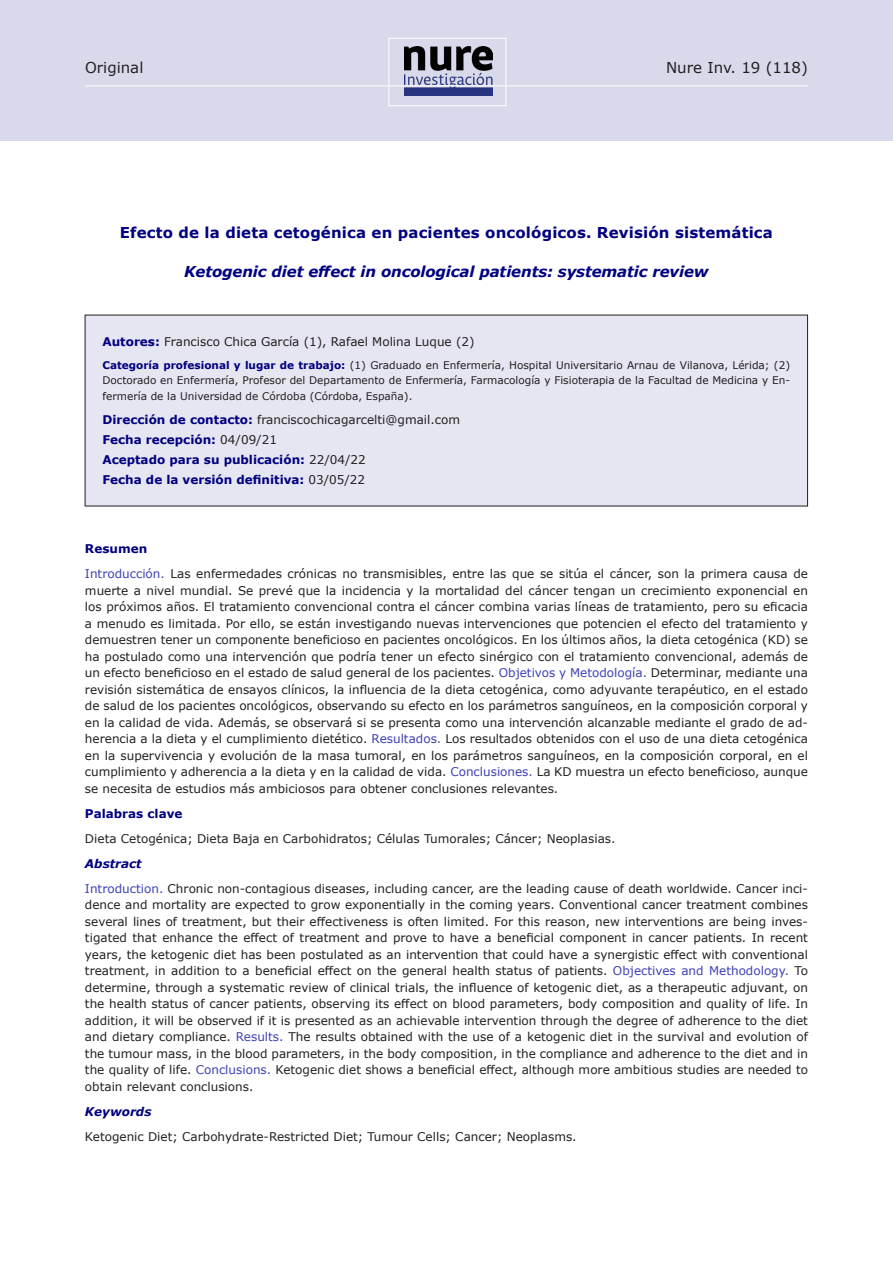
<style>
.page{position:relative;width:893px;height:1263px;background:#fff}
.page>*{position:absolute;margin:0;border:0;box-sizing:border-box;transform-origin:0 0}
.t1{font:700 15px "Verdana";letter-spacing:.01em;color:#000080}
.t2{font:italic 700 15px "Verdana";letter-spacing:-.01em;color:#000080}
.t3{font:15px "Verdana";color:#231f20}
.Resumen{font:12px/16.5px "Verdana";color:#231f20;text-align:justify}
.Resumen-2{font:700 12px "Verdana";color:#000080}
.Texto{font:12px "Verdana";color:#231f20}
.Resumen-3{font:italic 700 12px "Verdana";color:#000080}
.t4{font:10.5px/15.3px "Verdana";color:#231f20;text-align:justify}
.s1{font-weight:700;color:#000080}
.s2{font-weight:400;color:#231f20}
.s3{color:#3e41b2}
</style>
<div class="page">
<div style="left:0;top:0;width:893px;height:141px;background:#d9d9ec"></div>
<div style="left:388px;top:38px;width:118px;height:68px;background:#d9d9ec;border:1px solid #fff"></div>
<img style="left:404px;top:46px;width:88px;height:49px">
<hr style="left:85px;top:85px;width:723px;height:2px;background:#f2f3f4">
<div style="left:85px;top:315px;width:722px;height:191px;background:#e6e6f2"></div>
<p class="t3" style="left:85px;top:57px;width:60px">Original</p>
<p class="t3" style="left:666px;top:57px;width:143px">Nure Inv. 19 (118)</p>
<p class="t1" style="left:120px;top:222px;width:654px">Efecto de la dieta cetogénica en pacientes oncológicos. Revisión sistemática</p>
<p class="t2" style="left:184px;top:261px;width:526px">Ketogenic diet effect in oncological patients: systematic review</p>
<p class="Resumen" style="left:102px;top:333px;width:374px"><span class="s1">Autores:</span> Francisco Chica García (1), Rafael Molina Luque (2)</p>
<p class="t4" style="left:102px;top:358px;width:689px"><span class="s1">Categoría profesional y lugar de trabajo:</span> (1) Graduado en Enfermería, Hospital Universitario Arnau de Vilanova, Lérida; (2)<br>Doctorado en Enfermería, Profesor del Departamento de Enfermería, Farmacología y Fisioterapia de la Facultad de Medicina y En&shy;fermería de la Universidad de Córdoba (Córdoba, España).</p>
<p class="Resumen" style="left:102px;top:412px;width:359px"><span class="s1">Dirección de contacto:</span> franciscochicagarcelti@gmail.com</p>
<p class="Resumen-2" style="left:102px;top:431px;width:176px">Fecha recepción: <span class="s2">04/09/21</span></p>
<p class="Resumen-2" style="left:102px;top:451px;width:265px">Aceptado para su publicación: <span class="s2">22/04/22</span></p>
<p class="Resumen-2" style="left:102px;top:471px;width:264px">Fecha de la versión definitiva: <span class="s2">03/05/22</span></p>
<p class="Resumen-2" style="left:85px;top:540px;width:64px">Resumen</p>
<p class="Resumen" style="left:85px;top:565px;width:724px"><span class="s3">Introducción.</span> Las enfermedades crónicas no transmisibles, entre las que se sitúa el cáncer, son la primera causa de muerte a nivel mundial. Se prevé que la incidencia y la mortalidad del cáncer tengan un crecimiento exponencial en los próximos años. El tratamiento convencional contra el cáncer combina varias líneas de tratamiento, pero su eficacia a menudo es limitada. Por ello, se están investigando nuevas intervenciones que potencien el efecto del tratamiento y demuestren tener un componente beneficioso en pacientes oncológicos. En los últimos años, la dieta cetogénica (KD) se ha postulado como una intervención que podría tener un efecto sinérgico con el tratamiento convencional, además de un efecto beneficioso en el estado de salud general de los pacientes. <span class="s3">Objetivos y Metodología.</span> Determinar, mediante una revisión sistemática de ensayos clínicos, la influencia de la dieta cetogénica, como adyuvante terapéutico, en el estado de salud de los pacientes oncológicos, observando su efecto en los parámetros sanguíneos, en la composición corporal y en la calidad de vida. Además, se observará si se presenta como una intervención alcanzable mediante el grado de ad&shy;herencia a la dieta y el cumplimiento dietético. <span class="s3">Resultados.</span> Los resultados obtenidos con el uso de una dieta cetogénica en la supervivencia y evolución de la masa tumoral, en los parámetros sanguíneos, en la composición corporal, en el cumplimiento y adherencia a la dieta y en la calidad de vida. <span class="s3">Conclusiones.</span> La KD muestra un efecto beneficioso, aunque se necesita de estudios más ambiciosos para obtener conclusiones relevantes.</p>
<p class="Resumen-2" style="left:85px;top:805px;width:99px">Palabras clave</p>
<p class="Texto" style="left:85px;top:830px;width:532px">Dieta Cetogénica; Dieta Baja en Carbohidratos; Células Tumorales; Cáncer; Neoplasias.</p>
<p class="Resumen-3" style="left:85px;top:855px;width:58px">Abstract</p>
<p class="Resumen" style="left:85px;top:880px;width:724px"><span class="s3">Introduction.</span> Chronic non-contagious diseases, including cancer, are the leading cause of death worldwide. Cancer inci&shy;dence and mortality are expected to grow exponentially in the coming years. Conventional cancer treatment combines several lines of treatment, but their effectiveness is often limited. For this reason, new interventions are being inves&shy;tigated that enhance the effect of treatment and prove to have a beneficial component in cancer patients. In recent years, the ketogenic diet has been postulated as an intervention that could have a synergistic effect with conventional treatment, in addition to a beneficial effect on the general health status of patients. <span class="s3">Objectives and Methodology.</span> To determine, through a systematic review of clinical trials, the influence of ketogenic diet, as a therapeutic adjuvant, on the health status of cancer patients, observing its effect on blood parameters, body composition and quality of life. In addition, it will be observed if it is presented as an achievable intervention through the degree of adherence to the diet and dietary compliance. <span class="s3">Results.</span> The results obtained with the use of a ketogenic diet in the survival and evolution of the tumour mass, in the blood parameters, in the body composition, in the compliance and adherence to the diet and in the quality of life. <span class="s3">Conclusions.</span> Ketogenic diet shows a beneficial effect, although more ambitious studies are needed to obtain relevant conclusions.</p>
<p class="Resumen-3" style="left:85px;top:1103px;width:68px">Keywords</p>
<p class="Resumen" style="left:85px;top:1128px;width:493px">Ketogenic Diet; Carbohydrate-Restricted Diet; Tumour Cells; Cancer; Neoplasms.</p>
</div>
